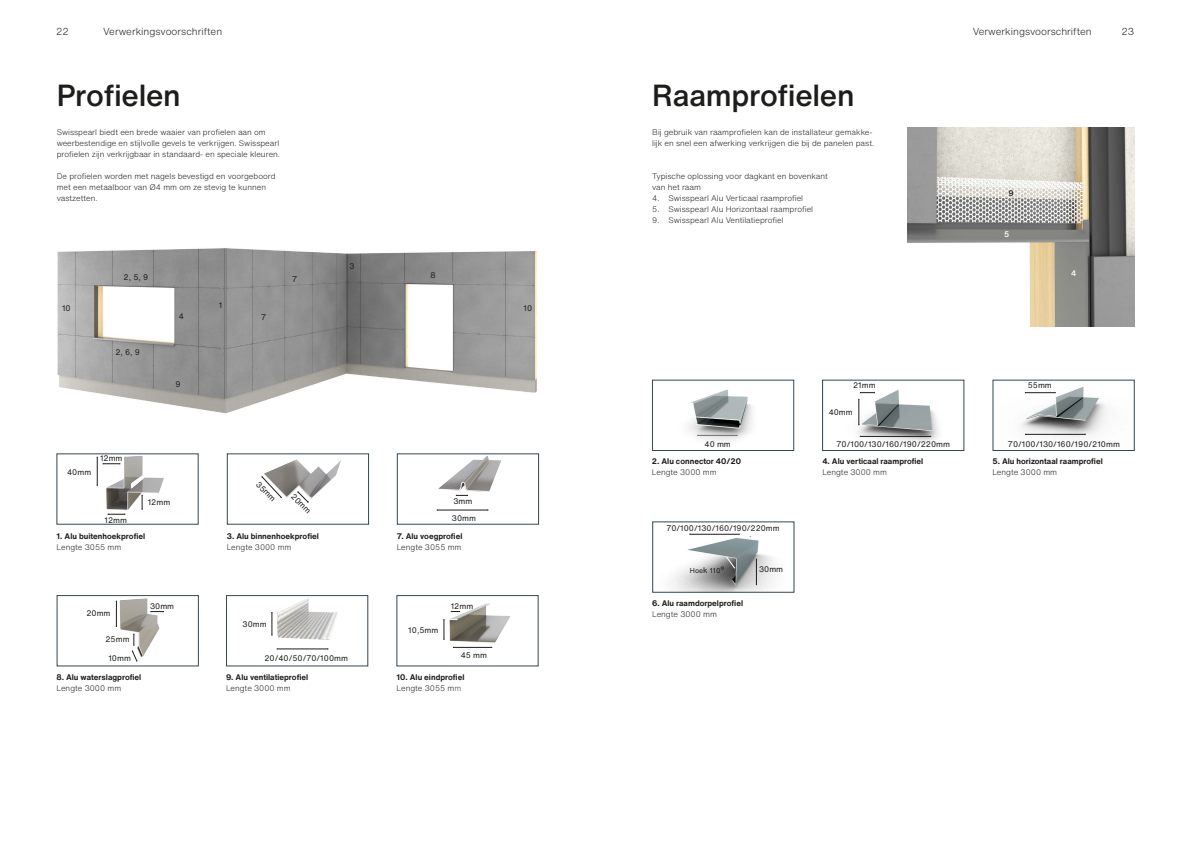
<style>
.page{position:relative;width:1191px;height:842px;background:#fff}
.page>*{position:absolute;margin:0;border:0;box-sizing:border-box;transform-origin:0 0}
.Helvetica_Header{font:500 30px "Helvetica Now Text";letter-spacing:-.01em;color:#1d1d1b}
.t1{font:300 10px "Helvetica Now Text";color:#1d1d1b}
.Helvetica_Brød_8_11{font:300 8px/11px "Helvetica Now Text";color:#1d1d1b}
.Helvetica_mellemrubrik_8_11{font:700 8px "Helvetica Now Text";color:#1d1d1b}
.Mål_på_baggrund{font:8px "Helvetica Now Text";color:#1d1d1b}
.Mål_på_baggrund-2{font:500 8px "Helvetica Now Text";color:#fff}
.Mål_på_baggrund-3{font:500 8px "Helvetica Now Text";color:#1d1d1b}
.Mål_på_baggrund-4{font:7px "Helvetica Now Text";color:#1d1d1b}
.s1{color:#344653}
.s2{font-size:8px}
.s3{font-size:9px}
</style>
<div class="page">
<img style="left:57px;top:248px;width:480px;height:166px">
<div style="left:397px;top:454px;width:142px;height:70px;border:1px solid #354553"></div>
<div style="left:227px;top:454px;width:142px;height:70px;border:1px solid #354553"></div>
<div style="left:396px;top:595px;width:142px;height:71px;border:1px solid #354553"></div>
<div style="left:57px;top:595px;width:142px;height:71px;border:1px solid #354553"></div>
<div style="left:226px;top:595px;width:142px;height:71px;border:1px solid #354553"></div>
<img style="left:106px;top:456px;width:58px;height:54px">
<svg style="left:141px;top:495px;width:2px;height:15px"></svg>
<svg style="left:97px;top:457px;width:24px;height:29px"></svg>
<svg style="left:108px;top:514px;width:18px;height:1px"></svg>
<img style="left:264px;top:459px;width:77px;height:40px">
<svg style="left:261px;top:476px;width:21px;height:22px"></svg>
<svg style="left:297px;top:491px;width:12px;height:12px"></svg>
<img style="left:438px;top:456px;width:63px;height:36px">
<svg style="left:456px;top:495px;width:12px;height:1px"></svg>
<hr style="left:437px;top:510px;width:51px;height:1px;background:#1d1d1b">
<img style="left:120px;top:598px;width:39px;height:59px">
<svg style="left:151px;top:611px;width:13px;height:1px"></svg>
<svg style="left:116px;top:601px;width:1px;height:26px"></svg>
<svg style="left:131px;top:634px;width:7px;height:27px"></svg>
<img style="left:277px;top:598px;width:59px;height:42px">
<svg style="left:271px;top:612px;width:2px;height:24px"></svg>
<hr style="left:277px;top:649px;width:51px;height:1px;background:#1d1d1b">
<img style="left:449px;top:603px;width:62px;height:40px">
<svg style="left:443px;top:619px;width:2px;height:21px"></svg>
<hr style="left:453px;top:647px;width:39px;height:1px;background:#1d1d1b">
<img style="left:907px;top:128px;width:227px;height:198px">
<img style="left:858px;top:390px;width:81px;height:52px">
<div style="left:822px;top:380px;width:142px;height:71px;border:1px solid #354553"></div>
<img style="left:1021px;top:387px;width:85px;height:51px">
<div style="left:992px;top:380px;width:142px;height:71px;border:1px solid #354553"></div>
<img style="left:671px;top:533px;width:104px;height:57px">
<svg style="left:756px;top:559px;width:1px;height:26px"></svg>
<hr style="left:690px;top:534px;width:49px;height:1px;background:#1d1d1b">
<svg style="left:726px;top:557px;width:9px;height:11px"></svg>
<svg style="left:858px;top:399px;width:1px;height:26px"></svg>
<hr style="left:860px;top:436px;width:70px;height:1px;background:#1d1d1b">
<svg style="left:860px;top:392px;width:15px;height:1px"></svg>
<img style="left:688px;top:389px;width:65px;height:52px">
<div style="left:652px;top:380px;width:142px;height:71px;border:1px solid #354553"></div>
<hr style="left:697px;top:435px;width:40px;height:1px;background:#6f7072">
<hr style="left:1025px;top:434px;width:60px;height:1px;background:#1d1d1b">
<hr style="left:1025px;top:392px;width:30px;height:1px;background:#1d1d1b">
<p class="t1" style="left:56px;top:25px;width:14px">22</p>
<p class="t1" style="left:103px;top:25px;width:121px">Verwerkingsvoorschriften</p>
<p class="t1" style="left:972px;top:25px;width:121px">Verwerkingsvoorschriften</p>
<p class="t1" style="left:1121px;top:25px;width:14px">23</p>
<p class="Helvetica_Header" style="left:57px;top:76px;width:126px">Profielen</p>
<p class="Helvetica_Brød_8_11" style="left:57px;top:126px;width:225px">Swisspearl biedt een brede waaier van profielen aan om weerbestendige en stijlvolle gevels te verkrijgen. Swisspearl profielen zijn verkrijgbaar in standaard- en speciale kleuren.</p>
<p class="Helvetica_Brød_8_11" style="left:57px;top:170px;width:220px">De profielen worden met nagels bevestigd en voorgeboord met een metaalboor van Ø4 mm om ze stevig te kunnen vastzetten.</p>
<p class="Mål_på_baggrund" style="left:124px;top:272px;width:26px">2, 5, 9</p>
<p class="Mål_på_baggrund" style="left:292px;top:274px;width:7px">7</p>
<p class="Mål_på_baggrund" style="left:349px;top:261px;width:7px">3</p>
<p class="Mål_på_baggrund" style="left:430px;top:270px;width:7px">8</p>
<p class="Mål_på_baggrund" style="left:219px;top:300px;width:5px">1</p>
<p class="Mål_på_baggrund" style="left:62px;top:303px;width:10px">10</p>
<p class="Mål_på_baggrund" style="left:523px;top:302px;width:10px">10</p>
<p class="Mål_på_baggrund" style="left:115px;top:346px;width:26px">2, 6, 9</p>
<p class="Mål_på_baggrund" style="left:179px;top:311px;width:7px">4</p>
<p class="Mål_på_baggrund" style="left:261px;top:312px;width:7px">7</p>
<p class="Mål_på_baggrund" style="left:175px;top:379px;width:7px">9</p>
<p class="Mål_på_baggrund" style="left:67px;top:467px;width:26px">40mm</p>
<p class="Mål_på_baggrund" style="left:100px;top:453px;width:24px">12mm</p>
<p class="Mål_på_baggrund" style="left:105px;top:514px;width:24px">12mm</p>
<p class="Mål_på_baggrund" style="left:148px;top:496px;width:24px">12mm</p>
<p class="Mål_på_baggrund" style="left:261px;top:479px;width:26px;rotate:45deg">35mm</p>
<p class="Mål_på_baggrund" style="left:296px;top:491px;width:26px;rotate:45deg">20mm</p>
<p class="Mål_på_baggrund" style="left:453px;top:496px;width:20px">3mm</p>
<p class="Mål_på_baggrund" style="left:452px;top:513px;width:26px">30mm</p>
<p class="Helvetica_mellemrubrik_8_11" style="left:57px;top:530px;width:90px">1. Alu buitenhoekprofiel</p>
<p class="Helvetica_Brød_8_11" style="left:57px;top:541px;width:66px">Lengte 3055 mm</p>
<p class="Helvetica_mellemrubrik_8_11" style="left:227px;top:530px;width:94px">3. Alu binnenhoekprofiel</p>
<p class="Helvetica_Brød_8_11" style="left:227px;top:541px;width:66px">Lengte 3000 mm</p>
<p class="Helvetica_mellemrubrik_8_11" style="left:397px;top:530px;width:67px">7. Alu voegprofiel</p>
<p class="Helvetica_Brød_8_11" style="left:397px;top:541px;width:66px">Lengte 3055 mm</p>
<p class="Mål_på_baggrund" style="left:86px;top:607px;width:26px">20mm</p>
<p class="Mål_på_baggrund" style="left:105px;top:634px;width:26px">25mm</p>
<p class="Mål_på_baggrund" style="left:108px;top:653px;width:24px">10mm</p>
<p class="Mål_på_baggrund" style="left:150px;top:600px;width:26px">30mm</p>
<p class="Mål_på_baggrund" style="left:243px;top:619px;width:26px">30mm</p>
<p class="Mål_på_baggrund" style="left:264px;top:652px;width:85px">20/40/50/70/100mm</p>
<p class="Mål_på_baggrund" style="left:408px;top:624px;width:32px">10,5mm</p>
<p class="Mål_på_baggrund" style="left:451px;top:601px;width:24px">12mm</p>
<p class="Mål_på_baggrund" style="left:461px;top:650px;width:28px">45 mm</p>
<p class="Helvetica_mellemrubrik_8_11" style="left:57px;top:672px;width:86px">8. Alu waterslagprofiel</p>
<p class="Helvetica_Brød_8_11" style="left:57px;top:683px;width:66px">Lengte 3000 mm</p>
<p class="Helvetica_mellemrubrik_8_11" style="left:226px;top:672px;width:84px">9. Alu ventilatieprofiel</p>
<p class="Helvetica_Brød_8_11" style="left:226px;top:683px;width:66px">Lengte 3000 mm</p>
<p class="Helvetica_mellemrubrik_8_11" style="left:396px;top:672px;width:69px">10. Alu eindprofiel</p>
<p class="Helvetica_Brød_8_11" style="left:396px;top:683px;width:66px">Lengte 3055 m<span class="s1">m</span></p>
<p class="Helvetica_Header" style="left:652px;top:76px;width:204px">Raamprofielen</p>
<p class="Helvetica_Brød_8_11" style="left:652px;top:126px;width:223px">Bij gebruik van raamprofielen kan de installateur gemakke&shy;lijk en snel een afwerking verkrijgen die bij de panelen past.</p>
<p class="Helvetica_Brød_8_11" style="left:652px;top:170px;width:177px">Typische oplossing voor dagkant en bovenkant</p>
<p class="Helvetica_Brød_8_11" style="left:652px;top:181px;width:50px">van het raam</p>
<p class="Helvetica_Brød_8_11" style="left:652px;top:192px;width:152px">4. Swisspearl Alu Verticaal raamprofiel</p>
<p class="Helvetica_Brød_8_11" style="left:652px;top:203px;width:162px">5. Swisspearl Alu Horizontaal raamprofiel</p>
<p class="Helvetica_Brød_8_11" style="left:652px;top:214px;width:133px">9. Swisspearl Alu Ventilatieprofiel</p>
<p class="Mål_på_baggrund" style="left:853px;top:380px;width:24px">21mm</p>
<p class="Mål_på_baggrund-3" style="left:1008px;top:187px;width:7px">9</p>
<p class="Mål_på_baggrund-2" style="left:1004px;top:229px;width:7px">5</p>
<p class="Mål_på_baggrund-2" style="left:1071px;top:267px;width:7px">4</p>
<p class="Mål_på_baggrund" style="left:1027px;top:380px;width:26px">55mm</p>
<p class="Mål_på_baggrund" style="left:828px;top:407px;width:26px">40mm</p>
<p class="Mål_på_baggrund" style="left:836px;top:439px;width:115px">70/100/130/160/190/220mm</p>
<p class="Mål_på_baggrund" style="left:704px;top:439px;width:28px">40 mm</p>
<p class="Mål_på_baggrund" style="left:1008px;top:438px;width:113px">70/100/130/160/190/210mm</p>
<p class="Helvetica_mellemrubrik_8_11" style="left:652px;top:456px;width:90px">2. Alu connector 40/20</p>
<p class="Helvetica_Brød_8_11" style="left:652px;top:467px;width:66px">Lengte 3000 mm</p>
<p class="Mål_på_baggrund" style="left:666px;top:523px;width:115px">70/100/130/160/190/220mm</p>
<p class="Mål_på_baggrund-4" style="left:690px;top:566px;width:36px">Hoe<span class="s2">k</span> 110<span class="s3">°</span></p>
<p class="Mål_på_baggrund" style="left:759px;top:564px;width:26px">30mm</p>
<p class="Helvetica_mellemrubrik_8_11" style="left:652px;top:598px;width:92px">6. Alu raamdorpelprofiel</p>
<p class="Helvetica_Brød_8_11" style="left:652px;top:608px;width:66px">Lengte 3000 mm</p>
<p class="Helvetica_mellemrubrik_8_11" style="left:822px;top:456px;width:102px">4. Alu verticaal raamprofiel</p>
<p class="Helvetica_Brød_8_11" style="left:822px;top:467px;width:66px">Lengte 3000 mm</p>
<p class="Helvetica_mellemrubrik_8_11" style="left:992px;top:456px;width:112px">5. Alu horizontaal raamprofiel</p>
<p class="Helvetica_Brød_8_11" style="left:992px;top:467px;width:66px">Lengte 3000 mm</p>
</div>
